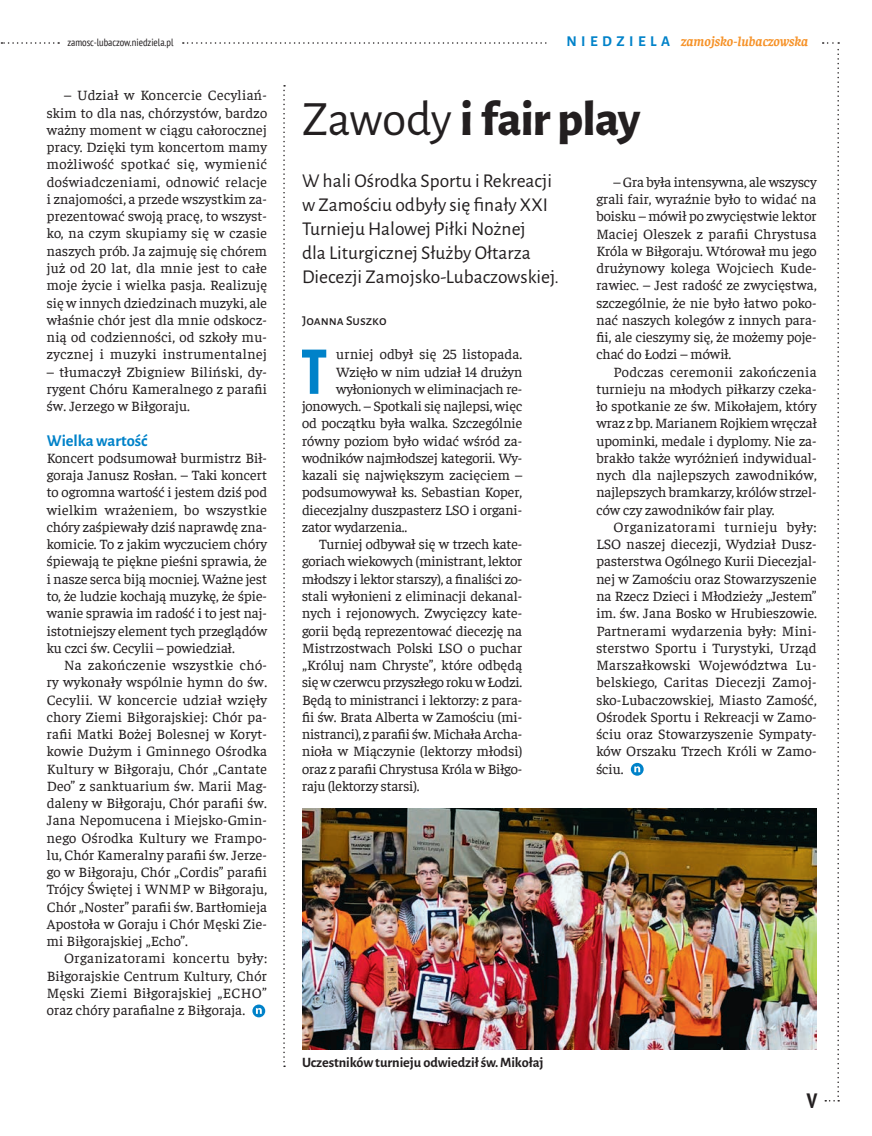
<style>
.page{position:relative;width:872px;height:1136px;background:#fff}
.page>*{position:absolute;margin:0;border:0;box-sizing:border-box;transform-origin:0 0}
.t1{font:700 condensed 65.55px "Myriad Pro";color:#0082c9}
.t2{font:800 49.5px "Alegreya Sans";letter-spacing:-.02em;color:#231f20}
.t3{font:700 condensed 20.7px "PT Sans";color:#231f20}
.t4{font:19.5px/24px "Alegreya Sans";color:#231f20}
.t5{font:700 16.5px "Alegreya Sans";letter-spacing:-.005em;color:#0082c9}
.t6{font:14.4px/17.2px "Faustina";color:#231f20;text-align:justify}
.t7{font:700 14.25px "Alegreya Sans";letter-spacing:-.005em;color:#231f20}
.t8{font:italic 700 13.5px "Faustina";color:#f69228}
.t9{font:500 13.5px "Alegreya Sans SC";color:#231f20}
.t10{font:condensed 10.5px "PT Sans";color:#231f20}
.s1{font-family:"Alegreya Sans";font-style:normal;font-size:15px;color:#0082c9}
.s2{font-weight:400}
</style>
<div class="page">
<svg style="left:822px;top:42px;width:17px;height:1059px"></svg>
<svg style="left:183px;top:42px;width:364px;height:2px"></svg>
<svg style="left:1px;top:42px;width:58px;height:2px"></svg>
<svg style="left:252px;top:1004px;width:13px;height:13px"></svg>
<svg style="left:256px;top:1007px;width:6px;height:6px"></svg>
<svg style="left:631px;top:762px;width:12px;height:13px"></svg>
<svg style="left:634px;top:766px;width:6px;height:6px"></svg>
<img style="left:302px;top:808px;width:514px;height:241px">
<svg style="left:283px;top:85px;width:2px;height:981px"></svg>
<p class="t10" style="left:67px;top:36px;width:108px">zamosc-lubaczow.niedziela.pl</p>
<p class="t6" style="left:47px;top:86px;width:222px;text-indent:17px">– Udział w Koncercie Cecyliań&shy;skim to dla nas, chórzystów, bardzo ważny moment w ciągu całorocznej pracy. Dzięki tym koncertom mamy możliwość spotkać się, wymienić doświadczeniami, odnowić relacje i znajomości, a przede wszystkim za&shy;prezentować swoją pracę, to wszyst&shy;ko, na czym skupiamy się w czasie naszych prób. Ja zajmuję się chórem już od 20 lat, dla mnie jest to całe moje życie i wielka pasja. Realizuję się w innych dziedzinach muzyki, ale właśnie chór jest dla mnie odskocz&shy;nią od codzienności, od szkoły mu&shy;zycznej i muzyki instrumentalnej</p>
<p class="t6" style="left:47px;top:362px;width:222px">– tłumaczył Zbigniew Biliński, dy&shy;rygent Chóru Kameralnego z parafii św. Jerzego w Biłgoraju.</p>
<p class="t5" style="left:47px;top:428px;width:102px">Wielka wartość</p>
<p class="t6" style="left:47px;top:448px;width:222px">Koncert podsumował burmistrz Bił&shy;goraja Janusz Rosłan. – Taki koncert to ogromna wartość i jestem dziś pod wielkim wrażeniem, bo wszystkie chóry zaśpiewały dziś naprawdę zna&shy;komicie. To z jakim wyczuciem chóry śpiewają te piękne pieśni sprawia, że i nasze serca biją mocniej. Ważne jest to, że ludzie kochają muzykę, że śpie&shy;wanie sprawia im radość i to jest naj&shy;istotniejszy element tych przeglądów ku czci św. Cecylii – powiedział.</p>
<p class="t6" style="left:47px;top:655px;width:222px;text-indent:17px">Na zakończenie wszystkie chó&shy;ry wykonały wspólnie hymn do św.<br>Cecylii. W koncercie udział wzięły chory Ziemi Biłgorajskiej: Chór pa&shy;rafii Matki Bożej Bolesnej w Koryt&shy;kowie Dużym i Gminnego Ośrodka Kultury w Biłgoraju, Chór „Cantate Deo” z sanktuarium św. Marii Mag&shy;daleny w Biłgoraju, Chór parafii św.<br>Jana Nepomucena i Miejsko-Gmin&shy;nego Ośrodka Kultury we Frampo&shy;lu, Chór Kameralny parafii św. Jerze&shy;go w Biłgoraju, Chór „Cordis” parafii Trójcy Świętej i WNMP w Biłgoraju, Chór „Noster” parafii św. Bartłomieja Apostoła w Goraju i Chór Męski Zie&shy;mi Biłgorajskiej „Echo”.</p>
<p class="t6" style="left:47px;top:948px;width:222px;text-indent:17px">Organizatorami koncertu były:<br>Biłgorajskie Centrum Kultury, Chór Męski Ziemi Biłgorajskiej „ECHO” oraz chóry parafialne z Biłgoraja.</p>
<p class="t8" style="left:566px;top:32px;width:243px"><span class="s1">n i e d z i e l a</span> zamojsko-lubaczowska</p>
<h2 class="t2" style="left:302px;top:81px;width:340px"><span class="s2">Zawody</span> i fair play</h2>
<h3 class="t4" style="left:302px;top:167px;width:258px">W hali Ośrodka Sportu i Rekreacji w Zamościu odbyły się finały XXI Turnieju Halowej Piłki Nożnej<br>dla Liturgicznej Służby Ołtarza Diecezji Zamojsko-Lubaczowskiej.</h3>
<p class="t6" style="left:596px;top:172px;width:222px;text-indent:17px">– Gra była intensywna, ale wszyscy grali fair, wyraźnie było to widać na boisku – mówił po zwycięstwie lektor Maciej Oleszek z parafii Chrystusa Króla w Biłgoraju. Wtórował mu jego drużynowy kolega Wojciech Kude&shy;rawiec. – Jest radość ze zwycięstwa, szczególnie, że nie było łatwo poko&shy;nać naszych kolegów z innych para&shy;fii, ale cieszymy się, że możemy poje&shy;chać do Łodzi – mówił.</p>
<p class="t6" style="left:596px;top:362px;width:222px;text-indent:17px">Podczas ceremonii zakończenia turnieju na młodych piłkarzy czeka&shy;ło spotkanie ze św. Mikołajem, który wraz z bp. Marianem Rojkiem wręczał upominki, medale i dyplomy. Nie za&shy;brakło także wyróżnień indywidual&shy;nych dla najlepszych zawodników, najlepszych bramkarzy, królów strzel&shy;ców czy zawodników fair play.</p>
<p class="t6" style="left:596px;top:517px;width:222px;text-indent:17px">Organizatorami turnieju były:<br>LSO naszej diecezji, Wydział Dusz&shy;pasterstwa Ogólnego Kurii Diecezjal&shy;nej w Zamościu oraz Stowarzyszenie na Rzecz Dzieci i Młodzieży „Jestem” im. św. Jana Bosko w Hrubieszowie.<br>Partnerami wydarzenia były: Mini&shy;sterstwo Sportu i Turystyki, Urząd Marszałkowski Województwa Lu&shy;belskiego, Caritas Diecezji Zamoj&shy;sko-Lubaczowskiej, Miasto Zamość, Ośrodek Sportu i Rekreacji w Zamo&shy;ściu oraz Stowarzyszenie Sympaty&shy;ków Orszaku Trzech Króli w Zamo&shy;ściu.</p>
<p class="t9" style="left:302px;top:311px;width:86px">Joanna Suszko</p>
<h1 class="t1" style="left:301px;top:331px;width:27px">T</h1>
<p class="t6" style="left:336px;top:345px;width:187px">urniej odbył się 25 listopada.</p>
<p class="t6" style="left:336px;top:362px;width:188px">Wzięło w nim udział 14 drużyn</p>
<p class="t6" style="left:336px;top:379px;width:188px">wyłonionych w eliminacjach re-</p>
<p class="t6" style="left:302px;top:396px;width:222px">jonowych. – Spotkali się najlepsi, więc</p>
<p class="t6" style="left:302px;top:414px;width:222px">od początku była walka. Szczególnie</p>
<p class="t6" style="left:302px;top:431px;width:222px">równy poziom było widać wśród za-</p>
<p class="t6" style="left:302px;top:448px;width:222px">wodników najmłodszej kategorii. Wy-</p>
<p class="t6" style="left:302px;top:465px;width:222px">kazali się największym zacięciem –</p>
<p class="t6" style="left:302px;top:483px;width:222px">podsumowywał ks. Sebastian Koper,</p>
<p class="t6" style="left:302px;top:500px;width:222px">diecezjalny duszpasterz LSO i organi-</p>
<p class="t6" style="left:302px;top:517px;width:107px">zator wydarzenia..</p>
<p class="t6" style="left:319px;top:534px;width:205px">Turniej odbywał się w trzech kate-</p>
<p class="t6" style="left:302px;top:552px;width:222px">goriach wiekowych (ministrant, lektor</p>
<p class="t6" style="left:302px;top:569px;width:222px">młodszy i lektor starszy), a finaliści zo-</p>
<p class="t6" style="left:302px;top:586px;width:222px">stali wyłonieni z eliminacji dekanal-</p>
<p class="t6" style="left:302px;top:603px;width:222px">nych i rejonowych. Zwycięzcy kate-</p>
<p class="t6" style="left:302px;top:621px;width:222px">gorii będą reprezentować diecezję na</p>
<p class="t6" style="left:302px;top:638px;width:222px">Mistrzostwach Polski LSO o puchar</p>
<p class="t6" style="left:302px;top:655px;width:222px">„Króluj nam Chryste”, które odbędą</p>
<p class="t6" style="left:302px;top:672px;width:222px">się w czerwcu przyszłego roku w Łodzi.</p>
<p class="t6" style="left:302px;top:690px;width:222px">Będą to ministranci i lektorzy: z para-</p>
<p class="t6" style="left:302px;top:707px;width:222px">fii św. Brata Alberta w Zamościu (mi-</p>
<p class="t6" style="left:302px;top:724px;width:222px">nistranci), z parafii św. Michała Archa-</p>
<p class="t6" style="left:302px;top:741px;width:222px">nioła w Miączynie (lektorzy młodsi)</p>
<p class="t6" style="left:302px;top:759px;width:222px">oraz z parafii Chrystusa Króla w Biłgo-</p>
<p class="t6" style="left:302px;top:776px;width:119px">raju (lektorzy starsi).</p>
<p class="t7" style="left:302px;top:1051px;width:243px">Uczestników turnieju odwiedził św. Mikołaj</p>
<h3 class="t3" style="left:806px;top:1086px;width:12px">V</h3>
</div>
